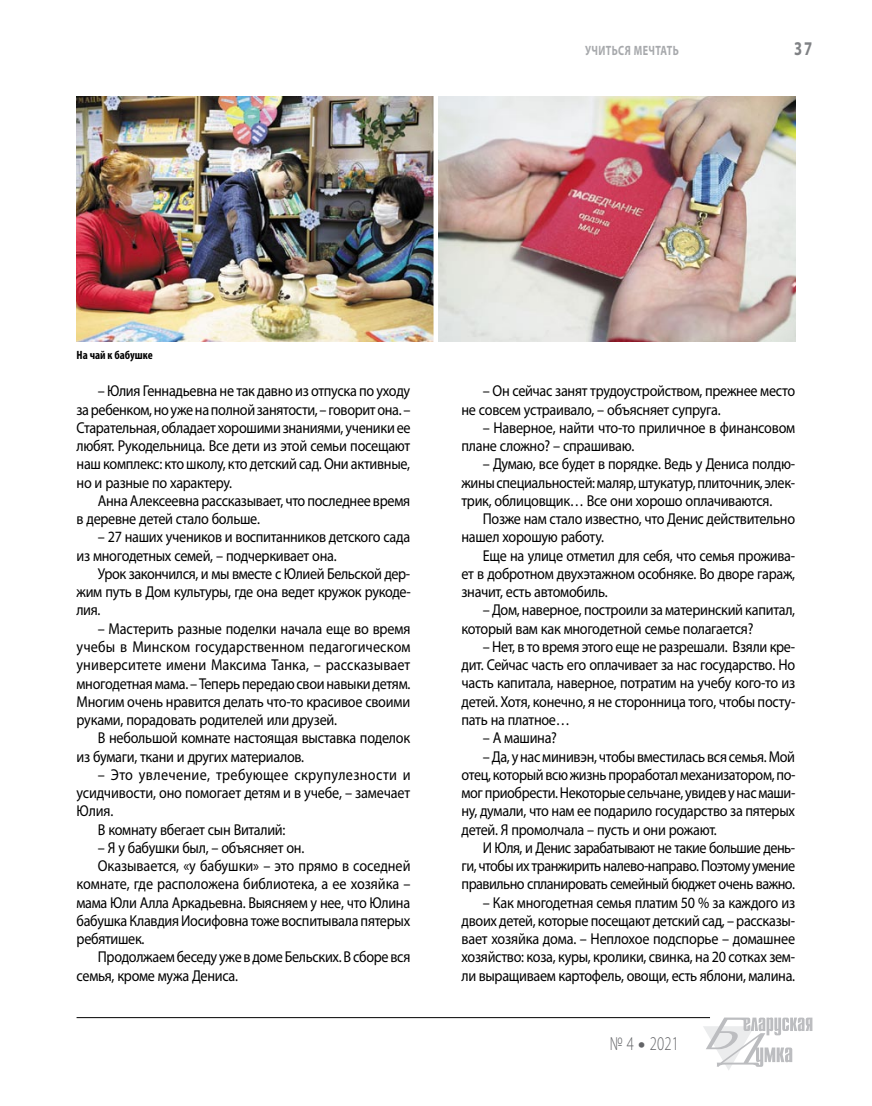
<style>
.page{position:relative;width:872px;height:1106px;background:#fff}
.page>*{position:absolute;margin:0;border:0;box-sizing:border-box;transform-origin:0 0}
.t1{font:300 19.5px "Myriad Pro";color:#636467;scale:.75 1}
.t2{font:700 19.5px "Myriad Pro";color:#808285;scale:.75 1}
.t3{font:15.75px/18.3px "Myriad Pro";letter-spacing:-.02em;color:#000;text-align:justify;scale:.9 1}
.t4{font:15.75px "Myriad Pro";letter-spacing:.025em;color:#000;scale:.9 1}
.t5{font:700 13.5px "Myriad Pro";color:#a7a9ac;scale:.75 1}
.t6{font:700 condensed 12px "Myriad Pro";color:#000}
.s1{font-weight:900}
</style>
<div class="page">
<hr style="left:77px;top:1017px;width:633px;height:1px;background:#000">
<svg style="left:703px;top:1017px;width:109px;height:53px"></svg>
<img style="left:77px;top:97px;width:718px;height:244px">
<div style="left:433px;top:79px;width:5px;height:292px;background:#fff"></div>
<p class="t5" style="left:585px;top:42px;width:127px">Учиться мечтать</p>
<p class="t2" style="left:794px;top:36px;width:26px">37</p>
<p class="t6" style="left:77px;top:347px;width:78px">На чай к бабушке</p>
<p class="t3" style="left:77px;top:381px;width:373px;text-indent:21px">– Юлия Геннадьевна не так давно из отпуска по уходу за ребенком, но уже на полной занятости, – говорит она. – Старательная, обладает хорошими знаниями, ученики ее любят. Рукодельница. Все дети из этой семьи посещают наш комплекс: кто школу, кто детский сад. Они активные, но и разные по характеру.</p>
<p class="t3" style="left:77px;top:491px;width:372px;text-indent:21px">Анна Алексеевна рассказывает, что последнее время в деревне детей стало больше.</p>
<p class="t3" style="left:77px;top:527px;width:372px;text-indent:21px">– 27 наших учеников и воспитанников детского сада из многодетных семей, – подчеркивает она.</p>
<p class="t3" style="left:77px;top:564px;width:373px;text-indent:21px">Урок закончился, и мы вместе с Юлией Бельской дер&shy;жим путь в Дом культуры, где она ведет кружок рукоде&shy;лия.</p>
<p class="t3" style="left:77px;top:619px;width:373px;text-indent:21px">– Мастерить разные поделки начала еще во время учебы в Минском государственном педагогическом университете имени Максима Танка, – рассказывает многодетная мама. – Теперь передаю свои навыки детям.<br>Многим очень нравится делать что-то красивое своими руками, порадовать родителей или друзей.</p>
<p class="t3" style="left:77px;top:728px;width:372px;text-indent:21px">В небольшой комнате настоящая выставка поделок из бумаги, ткани и других материалов.</p>
<p class="t4" style="left:98px;top:764px;width:349px">– Это увлечение, требующее скрупулезности и</p>
<p class="t3" style="left:77px;top:783px;width:372px">усидчивости, оно помогает детям и в учебе, – замечает</p>
<p class="t3" style="left:77px;top:801px;width:42px">Юлия.</p>
<p class="t3" style="left:98px;top:820px;width:210px">В комнату вбегает сын Виталий:</p>
<p class="t3" style="left:98px;top:838px;width:231px">– Я у бабушки был, – объясняет он.</p>
<p class="t3" style="left:98px;top:856px;width:349px">Оказывается, «у бабушки» – это прямо в соседней</p>
<p class="t3" style="left:77px;top:874px;width:372px">комнате, где расположена библиотека, а ее хозяйка –</p>
<p class="t3" style="left:77px;top:893px;width:372px">мама Юли Алла Аркадьевна. Выясняем у нее, что Юлина</p>
<p class="t3" style="left:77px;top:911px;width:372px">бабушка Клавдия Иосифовна тоже воспитывала пятерых</p>
<p class="t3" style="left:77px;top:929px;width:77px">ребятишек.</p>
<p class="t3" style="left:98px;top:947px;width:349px">Продолжаем беседу уже в доме Бельских. В сборе вся</p>
<p class="t3" style="left:77px;top:966px;width:181px">семья, кроме мужа Дениса.</p>
<p class="t3" style="left:461px;top:381px;width:372px;text-indent:21px">– Он сейчас занят трудоустройством, прежнее место не совсем устраивало, – объясняет супруга.</p>
<p class="t3" style="left:461px;top:418px;width:372px;text-indent:21px">– Наверное, найти что-то приличное в финансовом плане сложно? – спрашиваю.</p>
<p class="t3" style="left:461px;top:454px;width:372px;text-indent:21px">– Думаю, все будет в порядке. Ведь у Дениса полдю&shy;жины специальностей: маляр, штукатур, плиточник, элек&shy;трик, облицовщик… Все они хорошо оплачиваются.</p>
<p class="t3" style="left:461px;top:509px;width:372px;text-indent:21px">Позже нам стало известно, что Денис действительно нашел хорошую работу.</p>
<p class="t3" style="left:461px;top:546px;width:372px;text-indent:21px">Еще на улице отметил для себя, что семья прожива&shy;ет в добротном двухэтажном особняке. Во дворе гараж, значит, есть автомобиль.</p>
<p class="t3" style="left:461px;top:600px;width:372px;text-indent:21px">– Дом, наверное, построили за материнский капитал, который вам как многодетной семье полагается?</p>
<p class="t3" style="left:461px;top:637px;width:372px;text-indent:21px">– Нет, в то время этого еще не разрешали. Взяли кре&shy;дит. Сейчас часть его оплачивает за нас государство. Но часть капитала, наверное, потратим на учебу кого-то из детей. Хотя, конечно, я не сторонница того, чтобы посту&shy;пать на платное…</p>
<p class="t3" style="left:483px;top:728px;width:84px">– А машина?</p>
<p class="t3" style="left:461px;top:747px;width:372px;text-indent:21px">– Да, у нас минивэн, чтобы вместилась вся семья. Мой отец, который всю жизнь проработал механизатором, по&shy;мог приобрести. Некоторые сельчане, увидев у нас маши&shy;ну, думали, что нам ее подарило государство за пятерых детей. Я промолчала – пусть и они рожают.</p>
<p class="t3" style="left:461px;top:838px;width:372px;text-indent:21px">И Юля, и Денис зарабатывают не такие большие день&shy;ги, чтобы их транжирить налево-направо. Поэтому умение правильно спланировать семейный бюджет очень важно.</p>
<p class="t3" style="left:461px;top:893px;width:372px;text-indent:21px">– Как многодетная семья платим 50 % за каждого из двоих детей, которые посещают детский сад, – рассказы&shy;вает хозяйка дома. – Неплохое подспорье – домашнее хозяйство: коза, куры, кролики, свинка, на 20 сотках зем&shy;ли выращиваем картофель, овощи, есть яблони, малина.</p>
<p class="t1" style="left:609px;top:1032px;width:94px">№ 4 <span class="s1">•</span> 2021</p>
</div>
